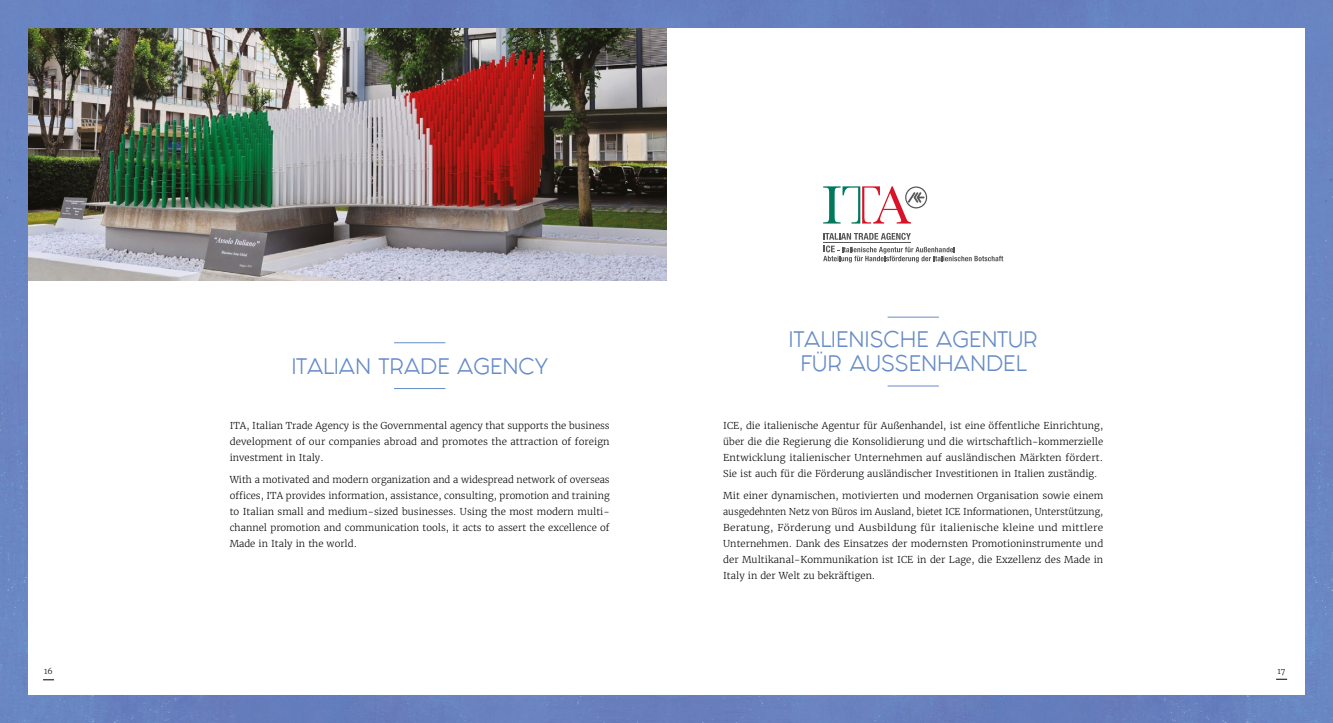
<style>
.page{position:relative;width:1333px;height:723px;background:#fff}
.page>*{position:absolute;margin:0;border:0;box-sizing:border-box;transform-origin:0 0}
.t1{font:19px/24px "Fashion Fetish";color:#658bc8;text-align:center}
.t2{font:300 9.5px/16px "Merriweather";color:#000;text-align:justify}
.t3{font:300 8px "Merriweather";color:#000}
</style>
<div class="page">
<div style="left:0;top:0;width:666px;height:723px;background:#6882c0"></div>
<div style="left:28px;top:28px;width:638px;height:666px;background:#fff"></div>
<img style="left:666px;top:0;width:666px;height:723px">
<div style="left:666px;top:28px;width:638px;height:666px;background:#fff"></div>
<hr style="left:394px;top:342px;width:51px;height:1px;background:#658bc8">
<hr style="left:394px;top:388px;width:51px;height:1px;background:#658bc8">
<hr style="left:887px;top:386px;width:51px;height:1px;background:#658bc8">
<hr style="left:887px;top:317px;width:51px;height:1px;background:#658bc8">
<img style="left:28px;top:28px;width:638px;height:252px">
<svg style="left:823px;top:186px;width:104px;height:38px"></svg>
<svg style="left:823px;top:233px;width:180px;height:30px"></svg>
<p class="t3" style="left:44px;top:666px;width:10px">16</p>
<h1 class="t1" style="left:291px;top:354px;width:258px">ITALIAN TRADE AGENCY</h1>
<p class="t2" style="left:230px;top:418px;width:381px">ITA, Italian Trade Agency is the Governmental agency that supports the business development of our companies abroad and promotes the attraction of foreign investment in Italy.</p>
<p class="t2" style="left:230px;top:472px;width:381px">With a motivated and modern organization and a widespread network of overseas offices, ITA provides information, assistance, consulting, promotion and training to Italian small and medium-sized businesses. Using the most modern multi&shy;channel promotion and communication tools, it acts to assert the excellence of Made in Italy in the world.</p>
<h1 class="t1" style="left:788px;top:328px;width:251px">ITALIENISCHE AGENTUR<br>FÜR AUSSENHANDEL</h1>
<p class="t2" style="left:723px;top:418px;width:381px">ICE, die italienische Agentur für Außenhandel, ist eine öffentliche Einrichtung, über die die Regierung die Konsolidierung und die wirtschaftlich-kommerzielle Entwicklung italienischer Unternehmen auf ausländischen Märkten fördert.<br>Sie ist auch für die Förderung ausländischer Investitionen in Italien zuständig.</p>
<p class="t2" style="left:723px;top:488px;width:381px">Mit einer dynamischen, motivierten und modernen Organisation sowie einem ausgedehnten Netz von Büros im Ausland, bietet ICE Informationen, Unterstützung, Beratung, Förderung und Ausbildung für italienische kleine und mittlere Unternehmen. Dank des Einsatzes der modernsten Promotioninstrumente und der Multikanal-Kommunikation ist ICE in der Lage, die Exzellenz des Made in Italy in der Welt zu bekräftigen.</p>
<p class="t3" style="left:1277px;top:666px;width:10px">17</p>
</div>
